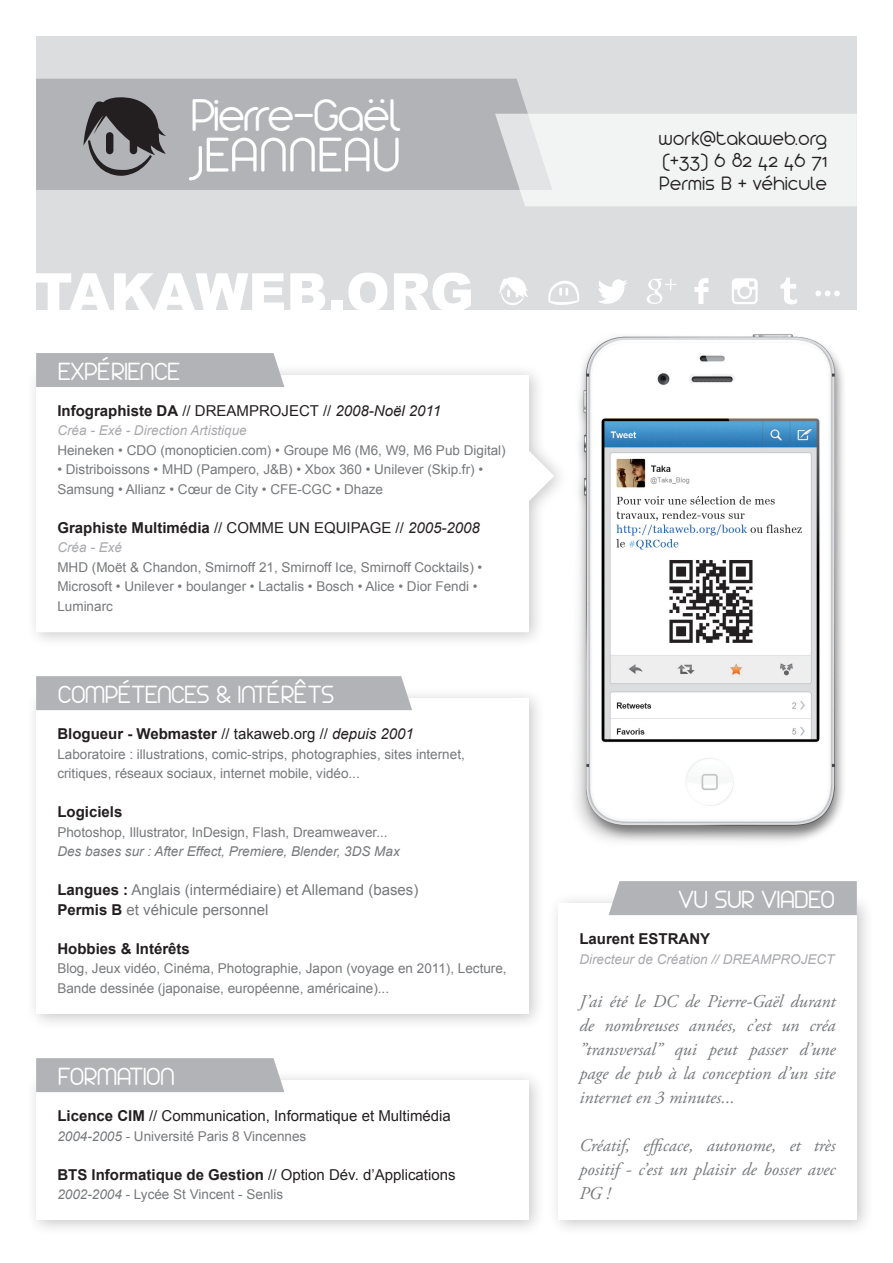
<style>
.page{position:relative;width:893px;height:1263px;background:#fff}
.page>*{position:absolute;margin:0;border:0;box-sizing:border-box;transform-origin:0 0}
.t1{font:900 52.8px "Arial";color:#fff}
.t2{font:300 52.65px "Arista 2.0";letter-spacing:.03em;color:#fff}
.t3{font:300 49.65px "Arista 2.0";letter-spacing:-.02em;color:#fff}
.t4{font:300 27px "Arista 2.0";color:#fff}
.t5{font:300 21px/22.5px "Arista 2.0";letter-spacing:.03em;color:#231f20;text-align:justify}
.t6{font:italic 18px/24px "Adobe Garamond Pro";color:#76787b;text-align:justify}
.t7{font:15px "Arial";color:#231f20}
.t8{font:700 15px "Arial";color:#231f20}
.t9{font:15px "Arial";color:#76787b}
.t10{font:13.5px/19.5px "Arial";color:#76787b}
.t11{font:italic 13.5px "Arial";color:#a8a9ad}
.s1{font-weight:700}
.s2{font-style:italic}
.s3{font-weight:400}
.s4{font-weight:400;font-style:italic}
.s5{font-style:italic;color:#a8a9ad}
.s6{font-weight:700;color:#231f20}
</style>
<div class="page">
<div style="left:36px;top:36px;width:821px;height:273px;background:#dcdddf"></div>
<div style="left:36px;top:79px;width:492px;height:111px;background:#b2b3b7"></div>
<svg style="left:83px;top:97px;width:83px;height:79px;background:#6f6e71"></svg>
<svg style="left:495px;top:114px;width:362px;height:92px;background:#eeefef"></svg>
<svg style="left:647px;top:279px;width:29px;height:25px"></svg>
<svg style="left:694px;top:278px;width:14px;height:26px"></svg>
<svg style="left:815px;top:291px;width:25px;height:5px"></svg>
<svg style="left:499px;top:277px;width:29px;height:28px"></svg>
<svg style="left:548px;top:281px;width:31px;height:24px"></svg>
<svg style="left:780px;top:278px;width:17px;height:26px"></svg>
<svg style="left:732px;top:278px;width:26px;height:26px"></svg>
<svg style="left:598px;top:279px;width:29px;height:25px"></svg>
<div style="left:25px;top:363px;width:545px;height:286px;background:#231f20;opacity:.25"></div>
<svg style="left:528px;top:375px;width:25px;height:257px"></svg>
<div style="left:36px;top:375px;width:492px;height:257px;background:#fff"></div>
<div style="left:25px;top:686px;width:521px;height:344px;background:#231f20;opacity:.25"></div>
<div style="left:36px;top:698px;width:492px;height:316px;background:#fff"></div>
<div style="left:25px;top:1068px;width:521px;height:169px;background:#231f20;opacity:.25"></div>
<div style="left:36px;top:1080px;width:492px;height:140px;background:#fff"></div>
<div style="left:36px;top:353px;width:248px;height:34px;background:#b2b3b7"></div>
<div style="left:36px;top:676px;width:376px;height:34px;background:#b2b3b7"></div>
<img style="left:553px;top:334px;width:290px;height:508px">
<div style="left:36px;top:1058px;width:248px;height:34px;background:#b2b3b7"></div>
<div style="left:547px;top:891px;width:328px;height:346px;background:#231f20;opacity:.25"></div>
<div style="left:558px;top:903px;width:299px;height:317px;background:#fff"></div>
<div style="left:609px;top:881px;width:248px;height:34px;background:#b2b3b7"></div>
<p class="t3" style="left:191px;top:80px;width:211px">Pierre-Gaël</p>
<p class="t2" style="left:189px;top:118px;width:213px">JEANNEAU</p>
<p class="t5" style="left:659px;top:125px;width:170px">work@takaweb.org (+33) 6 82 42 46 71<br>Permis B + véhicule</p>
<p class="t1" style="left:35px;top:254px;width:441px">TAKAWEB.ORG</p>
<p class="t4" style="left:58px;top:352px;width:123px">EXPÉRIENCE</p>
<p class="t7" style="left:57px;top:401px;width:385px"><span class="s1">Infographiste DA</span> // DREAMPROJECT // <span class="s2">2008-Noël 2011</span></p>
<p class="t11" style="left:57px;top:422px;width:191px">Créa - Exé - Direction Artistique</p>
<p class="t10" style="left:57px;top:441px;width:450px">Heineken • CDO (monopticien.com) • Groupe M6 (M6, W9, M6 Pub Digital)</p>
<p class="t10" style="left:57px;top:460px;width:427px">• Distriboissons • MHD (Pampero, J&amp;B) • Xbox 360 • Unilever (Skip.fr) •<br>Samsung • Allianz • Cœur de City • CFE-CGC • Dhaze</p>
<p class="t8" style="left:57px;top:518px;width:424px">Graphiste Multimédia <span class="s3">// COMME UN EQUIPAGE //</span> <span class="s4">2005-2008</span></p>
<p class="t10" style="left:57px;top:538px;width:426px"><span class="s5">Créa - Exé<br></span>MHD (Moët &amp; Chandon, Smirnoff 21, Smirnoff Ice, Smirnoff Cocktails) • Microsoft • Unilever • boulanger • Lactalis • Bosch • Alice • Dior Fendi • Luminarc</p>
<p class="t4" style="left:58px;top:675px;width:277px">COMPÉTENCES &amp; INTÉRÊTS</p>
<p class="t8" style="left:57px;top:724px;width:358px">Blogueur - Webmaster <span class="s3">// takaweb.org //</span> <span class="s4">depuis 2001</span></p>
<p class="t10" style="left:57px;top:744px;width:409px">Laboratoire : illustrations, comic-strips, photographies, sites internet, critiques, réseaux sociaux, internet mobile, vidéo...</p>
<p class="t8" style="left:57px;top:802px;width:67px">Logiciels</p>
<p class="t10" style="left:57px;top:822px;width:344px">Photoshop, Illustrator, InDesign, Flash, Dreamweaver...<br><span class="s2">Des bases sur : After Effect, Premiere, Blender, 3DS Max</span></p>
<p class="t9" style="left:57px;top:880px;width:362px"><span class="s6">Langues :</span> Anglais (intermédiaire) et Allemand (bases)</p>
<p class="t9" style="left:57px;top:899px;width:212px"><span class="s6">Permis B</span> et véhicule personnel</p>
<p class="t8" style="left:57px;top:938px;width:134px">Hobbies &amp; Intérêts</p>
<p class="t10" style="left:57px;top:959px;width:451px">Blog, Jeux vidéo, Cinéma, Photographie, Japon (voyage en 2011), Lecture,<br>Bande dessinée (japonaise, européenne, américaine)...</p>
<p class="t4" style="left:58px;top:1057px;width:118px">FORMATION</p>
<p class="t7" style="left:57px;top:1106px;width:395px"><span class="s1">Licence CIM</span> // Communication, Informatique et Multimédia</p>
<p class="t10" style="left:57px;top:1126px;width:250px"><span class="s2">2004-2005</span> - Université Paris 8 Vincennes</p>
<p class="t7" style="left:57px;top:1164px;width:400px"><span class="s1">BTS Informatique de Gestion</span> // Option Dév. d’Applications</p>
<p class="t10" style="left:57px;top:1185px;width:227px"><span class="s2">2002-2004</span> - Lycée St Vincent - Senlis</p>
<p class="t4" style="left:678px;top:880px;width:158px">VU SUR VIADEO</p>
<p class="t8" style="left:579px;top:929px;width:132px">Laurent ESTRANY</p>
<p class="t11" style="left:579px;top:950px;width:257px">Directeur de Création // DREAMPROJECT</p>
<p class="t6" style="left:579px;top:990px;width:258px">J’ai été le DC de Pierre-Gaël durant de nombreuses années, c’est un créa ”transversal” qui peut passer d’une page de pub à la conception d’un site internet en 3 minutes...</p>
<p class="t6" style="left:579px;top:1134px;width:258px">Créatif, efficace, autonome, et très positif - c’est un plaisir de bosser avec PG !</p>
</div>
